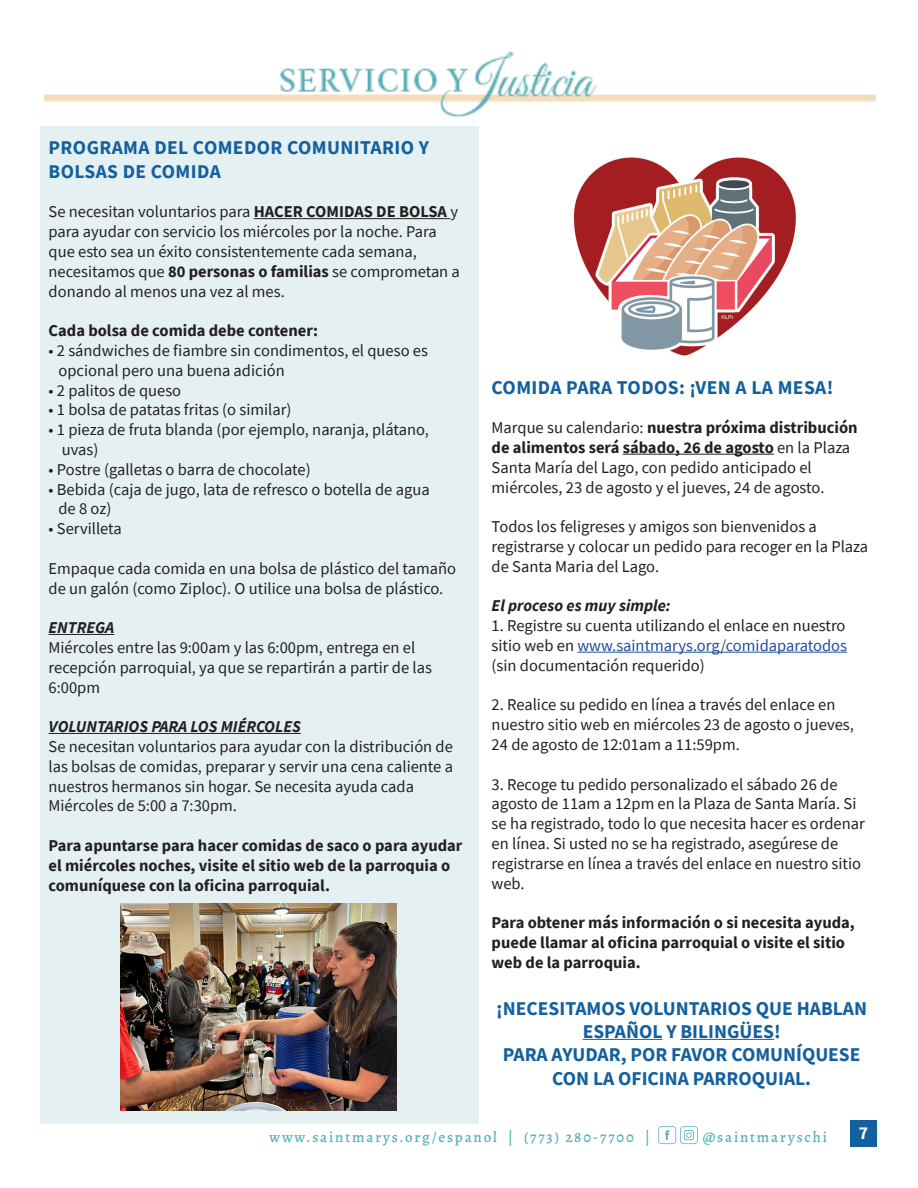
<style>
.page{position:relative;width:918px;height:1188px;background:#fff}
.page>*{position:absolute;margin:0;border:0;box-sizing:border-box;transform-origin:0 0}
.Main_Body_Text_138e6{font:700 19.5px/23.4px "Source Sans Pro";color:#13609f;text-align:center}
.Headline_2_Blue_800f{font:700 19.5px "Source Sans Pro";letter-spacing:.02em;color:#13609f}
.Page_Number{font:700 18px "Source Sans Pro";color:#fff}
.Main_Body_Text_138e6-2{font:16.5px/19.8px "Source Sans Pro";color:#231f20}
.Main_Body_Text_138e6-3{font:700 16.5px/19.8px "Source Sans Pro";color:#231f20}
.Main_Body_Text_138e6-4{font:italic 700 16.5px "Source Sans Pro";color:#231f20}
.Footer_Right{font:500 15px "Alegreya";letter-spacing:.12em;color:#57b0b5}
.s1{font-weight:700}
.s2{color:#214c9f}
</style>
<div class="page">
<div style="left:41px;top:127px;width:438px;height:997px;background:#e5f0f2"></div>
<div style="left:850px;top:1120px;width:27px;height:27px;background:#13609f"></div>
<svg style="left:658px;top:1126px;width:40px;height:18px"></svg>
<hr style="left:254px;top:218px;width:196px;height:1px;background:#231f20">
<hr style="left:49px;top:634px;width:65px;height:1px;background:#231f20">
<hr style="left:49px;top:733px;width:252px;height:1px;background:#231f20">
<hr style="left:623px;top:454px;width:151px;height:1px;background:#231f20">
<hr style="left:577px;top:652px;width:270px;height:1px;background:#214c9f">
<hr style="left:583px;top:1039px;width:79px;height:1px;background:#13609f">
<hr style="left:681px;top:1039px;width:93px;height:1px;background:#13609f">
<img style="left:45px;top:51px;width:830px;height:67px">
<img style="left:574px;top:157px;width:222px;height:199px">
<img style="left:121px;top:904px;width:275px;height:207px">
<p class="Headline_2_Blue_800f" style="left:49px;top:135px;width:382px">PROGRAMA DEL COMEDOR COMUNITARIO Y</p>
<p class="Headline_2_Blue_800f" style="left:49px;top:158px;width:174px">BOLSAS DE COMIDA</p>
<p class="Main_Body_Text_138e6-2" style="left:49px;top:202px;width:413px">Se necesitan voluntarios para <span class="s1">HACER COMIDAS DE BOLSA</span> y para ayudar con servicio los miércoles por la noche. Para que esto sea un éxito consistentemente cada semana, necesitamos que <span class="s1">80 personas o familias</span> se comprometan a donando al menos una vez al mes.</p>
<p class="Main_Body_Text_138e6-3" style="left:49px;top:321px;width:271px">Cada bolsa de comida debe contener:</p>
<p class="Main_Body_Text_138e6-2" style="left:49px;top:341px;width:381px">• 2 sándwiches de fiambre sin condimentos, el queso es</p>
<p class="Main_Body_Text_138e6-2" style="left:58px;top:360px;width:228px">opcional pero una buena adición</p>
<p class="Main_Body_Text_138e6-2" style="left:49px;top:380px;width:134px">• 2 palitos de queso</p>
<p class="Main_Body_Text_138e6-2" style="left:49px;top:400px;width:244px">• 1 bolsa de patatas fritas (o similar)</p>
<p class="Main_Body_Text_138e6-2" style="left:49px;top:420px;width:382px">• 1 pieza de fruta blanda (por ejemplo, naranja, plátano,</p>
<p class="Main_Body_Text_138e6-2" style="left:62px;top:440px;width:38px">uvas)</p>
<p class="Main_Body_Text_138e6-2" style="left:49px;top:459px;width:264px">• Postre (galletas o barra de chocolate)</p>
<p class="Main_Body_Text_138e6-2" style="left:49px;top:479px;width:383px">• Bebida (caja de jugo, lata de refresco o botella de agua</p>
<p class="Main_Body_Text_138e6-2" style="left:58px;top:499px;width:54px">de 8 oz)</p>
<p class="Main_Body_Text_138e6-2" style="left:49px;top:519px;width:75px">• Servilleta</p>
<p class="Main_Body_Text_138e6-2" style="left:49px;top:558px;width:409px">Empaque cada comida en una bolsa de plástico del tamaño de un galón (como Ziploc). O utilice una bolsa de plástico.</p>
<p class="Main_Body_Text_138e6-4" style="left:49px;top:617px;width:67px">ENTREGA</p>
<p class="Main_Body_Text_138e6-2" style="left:49px;top:638px;width:385px">Miércoles entre las 9:00am y las 6:00pm, entrega en el recepción parroquial, ya que se repartirán a partir de las<br>6:00pm</p>
<p class="Main_Body_Text_138e6-4" style="left:49px;top:716px;width:254px">VOLUNTARIOS PARA LOS MIÉRCOLES</p>
<p class="Main_Body_Text_138e6-2" style="left:49px;top:737px;width:406px">Se necesitan voluntarios para ayudar con la distribución de las bolsas de comidas, preparar y servir una cena caliente a nuestros hermanos sin hogar. Se necesita ayuda cada Miércoles de 5:00 a 7:30pm.</p>
<p class="Main_Body_Text_138e6-3" style="left:49px;top:835px;width:415px">Para apuntarse para hacer comidas de saco o para ayudar el miércoles noches, visite el sitio web de la parroquia o comuníquese con la oficina parroquial.</p>
<p class="Headline_2_Blue_800f" style="left:492px;top:374px;width:343px">COMIDA PARA TODOS: ¡VEN A LA MESA!</p>
<p class="Main_Body_Text_138e6-2" style="left:492px;top:418px;width:367px">Marque su calendario: <span class="s1">nuestra próxima distribución de alimentos será sábado, 26 de agosto</span> en la Plaza Santa María del Lago, con pedido anticipado el miércoles, 23 de agosto y el jueves, 24 de agosto.</p>
<p class="Main_Body_Text_138e6-2" style="left:492px;top:517px;width:378px">Todos los feligreses y amigos son bienvenidos a registrarse y colocar un pedido para recoger en la Plaza de Santa Maria del Lago.</p>
<p class="Main_Body_Text_138e6-4" style="left:492px;top:595px;width:181px">El proceso es muy simple:</p>
<p class="Main_Body_Text_138e6-2" style="left:492px;top:616px;width:357px;text-align:justify">1. Registre su cuenta utilizando el enlace en nuestro sitio web en <span class="s2">www.saintmarys.org/comidaparatodos </span>(sin documentación requerido)</p>
<p class="Main_Body_Text_138e6-2" style="left:492px;top:695px;width:364px">2. Realice su pedido en línea a través del enlace en nuestro sitio web en miércoles 23 de agosto o jueves,<br>24 de agosto de 12:01am a 11:59pm.</p>
<p class="Main_Body_Text_138e6-2" style="left:492px;top:774px;width:375px">3. Recoge tu pedido personalizado el sábado 26 de agosto de 11am a 12pm en la Plaza de Santa María. Si se ha registrado, todo lo que necesita hacer es ordenar en línea. Si usted no se ha registrado, asegúrese de registrarse en línea a través del enlace en nuestro sitio web.</p>
<p class="Main_Body_Text_138e6-3" style="left:492px;top:913px;width:365px">Para obtener más información o si necesita ayuda, puede llamar al oficina parroquial o visite el sitio web de la parroquia.</p>
<p class="Main_Body_Text_138e6" style="left:496px;top:996px;width:372px">¡NECESITAMOS VOLUNTARIOS QUE HABLAN<br>ESPAÑOL Y BILINGÜES!</p>
<p class="Main_Body_Text_138e6" style="left:503px;top:1043px;width:359px">PARA AYUDAR, POR FAVOR COMUNÍQUESE<br>CON LA OFICINA PARROQUIAL.</p>
<p class="Footer_Right" style="left:269px;top:1127px;width:382px">www.saintmarys.org/espanol | (773) 280-7700 |</p>
<p class="Footer_Right" style="left:703px;top:1127px;width:126px">@saintmaryschi</p>
<p class="Page_Number" style="left:859px;top:1121px;width:11px">7</p>
</div>
